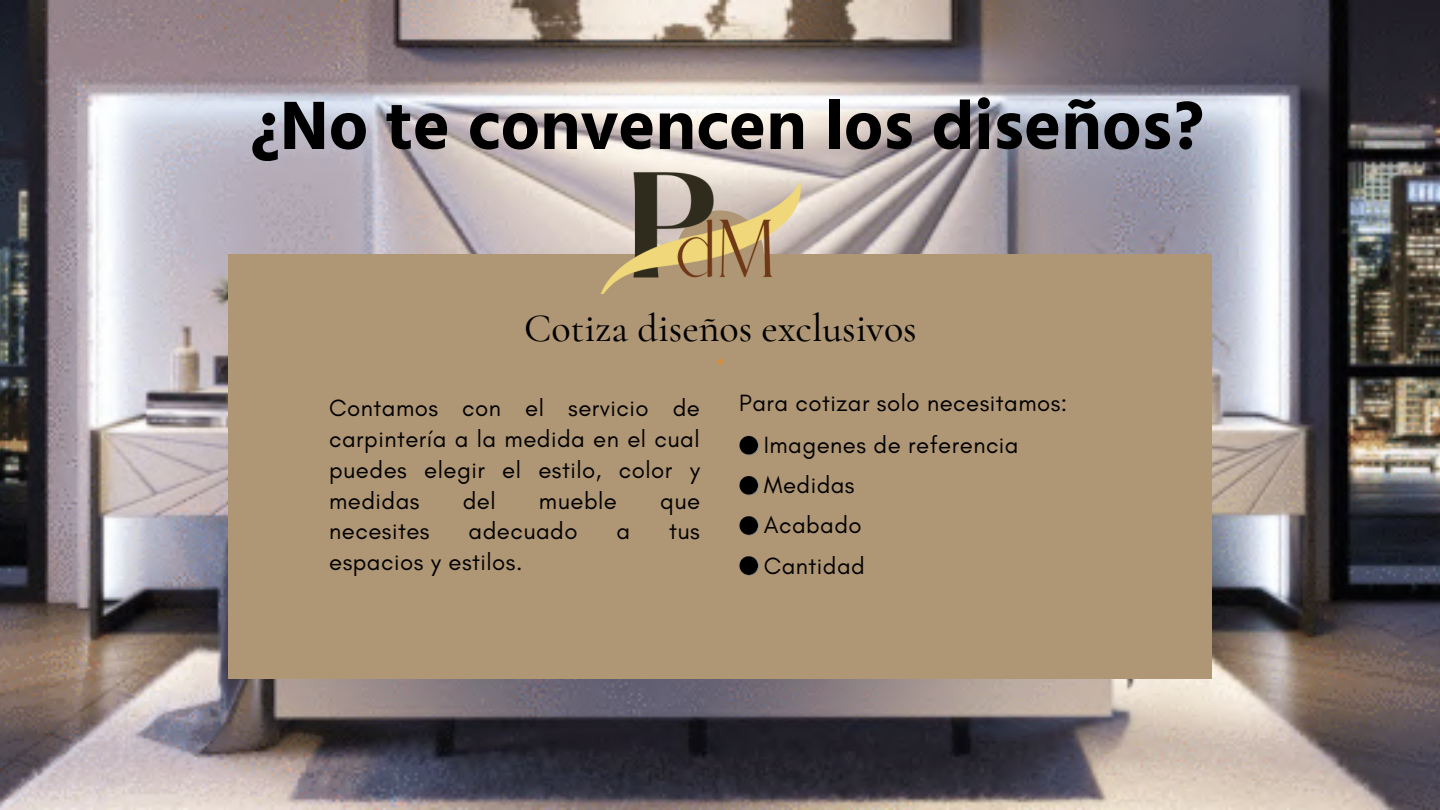
<style>
.page{position:relative;width:1440px;height:810px;background:#fff}
.page>*{position:absolute;margin:0;border:0;box-sizing:border-box;transform-origin:0 0}
.t1{font:700 70px "Hind Vadodara";color:#000}
.t2{font:500 40px "Cormorant Garamond";color:#000}
.t3{font:24px/30.8px "Glacial Indifference";letter-spacing:.02em;color:#000;text-align:justify}
.t4{font:14.4px "DejaVu Sans";color:#d58e3c}
</style>
<div class="page">
<img style="left:0;top:0;width:1440px;height:810px">
<div style="left:228px;top:255px;width:984px;height:424px;background:#af9674"></div>
<svg style="left:739px;top:436px;width:20px;height:19px"></svg>
<svg style="left:739px;top:476px;width:20px;height:19px"></svg>
<svg style="left:739px;top:516px;width:20px;height:20px"></svg>
<svg style="left:739px;top:556px;width:20px;height:20px"></svg>
<img style="left:584px;top:166px;width:233px;height:127px">
<h1 class="t1" style="left:248px;top:70px;width:958px">¿No te convencen los diseños?</h1>
<h2 class="t2" style="left:524px;top:304px;width:394px">Cotiza diseños exclusivos</h2>
<p class="t3" style="left:329px;top:393px;width:372px">Contamos con el servicio de carpintería a la medida en el cual puedes elegir el estilo, color y medidas</p>
<p class="t3" style="left:463px;top:485px;width:34px">del</p>
<p class="t3" style="left:539px;top:485px;width:80px">mueble</p>
<p class="t3" style="left:660px;top:485px;width:41px">que</p>
<p class="t3" style="left:329px;top:516px;width:102px">necesites</p>
<p class="t3" style="left:469px;top:516px;width:111px">adecuado</p>
<p class="t3" style="left:617px;top:516px;width:15px">a</p>
<p class="t3" style="left:669px;top:516px;width:32px">tus</p>
<p class="t3" style="left:329px;top:546px;width:195px">espacios y estilos.</p>
<p class="t4" style="left:714px;top:354px;width:14px">✦</p>
<p class="t3" style="left:739px;top:388px;width:330px">Para cotizar solo necesitamos:</p>
<p class="t3" style="left:764px;top:425px;width:256px;line-height:40.1px;text-align:left">Imagenes de referencia<br>Medidas<br>Acabado<br>Cantidad</p>
</div>
